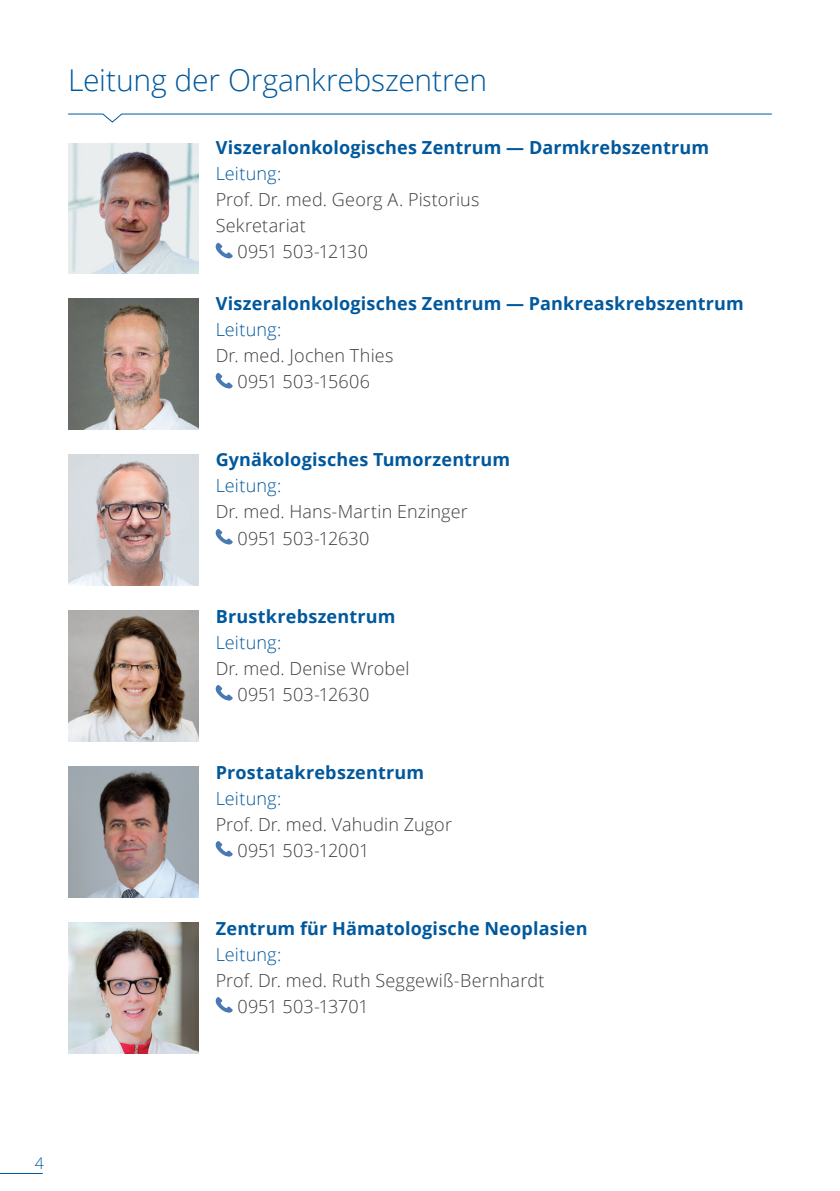
<style>
.page{position:relative;width:840px;height:1191px;background:#fff}
.page>*{position:absolute;margin:0;border:0;box-sizing:border-box;transform-origin:0 0}
.t1{font:300 30px "Open Sans";letter-spacing:-.005em;color:#01589c}
.t2{font:300 18px/26px "Open Sans";letter-spacing:.01em;color:#3e3e3f}
.t3{font:700 18px "Open Sans";letter-spacing:.01em;color:#01589c}
.t4{font:300 18px "Open Sans";letter-spacing:.005em;color:#01589c}
.t5{font:300 16px "Open Sans";color:#01589c}
</style>
<div class="page">
<hr style="left:0;top:1173px;width:43px;height:1px;background:#01589c">
<svg style="left:68px;top:113px;width:704px;height:10px"></svg>
<svg style="left:215px;top:243px;width:18px;height:16px"></svg>
<svg style="left:215px;top:373px;width:18px;height:16px"></svg>
<svg style="left:215px;top:529px;width:18px;height:16px"></svg>
<svg style="left:215px;top:685px;width:18px;height:16px"></svg>
<svg style="left:215px;top:841px;width:18px;height:16px"></svg>
<svg style="left:215px;top:997px;width:18px;height:16px"></svg>
<img style="left:68px;top:611px;width:130px;height:130px">
<img style="left:68px;top:766px;width:130px;height:131px">
<img style="left:68px;top:455px;width:130px;height:130px">
<img style="left:68px;top:299px;width:130px;height:130px">
<img style="left:68px;top:143px;width:130px;height:130px">
<img style="left:68px;top:922px;width:130px;height:131px">
<h1 class="t1" style="left:68px;top:60px;width:420px">Leitung der Organkrebszentren</h1>
<p class="t3" style="left:215px;top:135px;width:494px">Viszeralonkologisches Zentrum — Darmkrebszentrum</p>
<p class="t4" style="left:215px;top:161px;width:67px">Leitung:</p>
<p class="t2" style="left:215px;top:186px;width:265px">Prof. Dr. med. Georg A. Pistorius</p>
<p class="t2" style="left:215px;top:212px;width:91px">Sekretariat</p>
<p class="t2" style="left:237px;top:238px;width:132px">0951 503-12130</p>
<p class="t3" style="left:215px;top:291px;width:529px">Viszeralonkologisches Zentrum — Pankreaskrebszentrum</p>
<p class="t4" style="left:215px;top:317px;width:67px">Leitung:</p>
<p class="t2" style="left:215px;top:342px;width:179px;text-align:center">Dr. med. Jochen Thies<br>0951 503-15606</p>
<p class="t3" style="left:215px;top:447px;width:296px">Gynäkologisches Tumorzentrum</p>
<p class="t4" style="left:215px;top:473px;width:67px">Leitung:</p>
<p class="t2" style="left:237px;top:498px;width:232px;text-indent:-22px">Dr. med. Hans-Martin Enzinger<br>0951 503-12630</p>
<p class="t3" style="left:215px;top:603px;width:181px">Brustkrebszentrum</p>
<p class="t4" style="left:215px;top:629px;width:67px">Leitung:</p>
<p class="t2" style="left:237px;top:654px;width:174px;text-indent:-22px">Dr. med. Denise Wrobel<br>0951 503-12630</p>
<p class="t3" style="left:215px;top:759px;width:210px">Prostatakrebszentrum</p>
<p class="t4" style="left:215px;top:785px;width:67px">Leitung:</p>
<p class="t2" style="left:237px;top:810px;width:216px;text-indent:-22px">Prof. Dr. med. Vahudin Zugor<br>0951 503-12001</p>
<p class="t3" style="left:215px;top:915px;width:373px">Zentrum für Hämatologische Neoplasien</p>
<p class="t4" style="left:215px;top:941px;width:67px">Leitung:</p>
<p class="t2" style="left:237px;top:966px;width:308px;text-indent:-22px">Prof. Dr. med. Ruth Seggewiß-Bernhardt<br>0951 503-13701</p>
<p class="t5" style="left:35px;top:1152px;width:11px">4</p>
</div>
